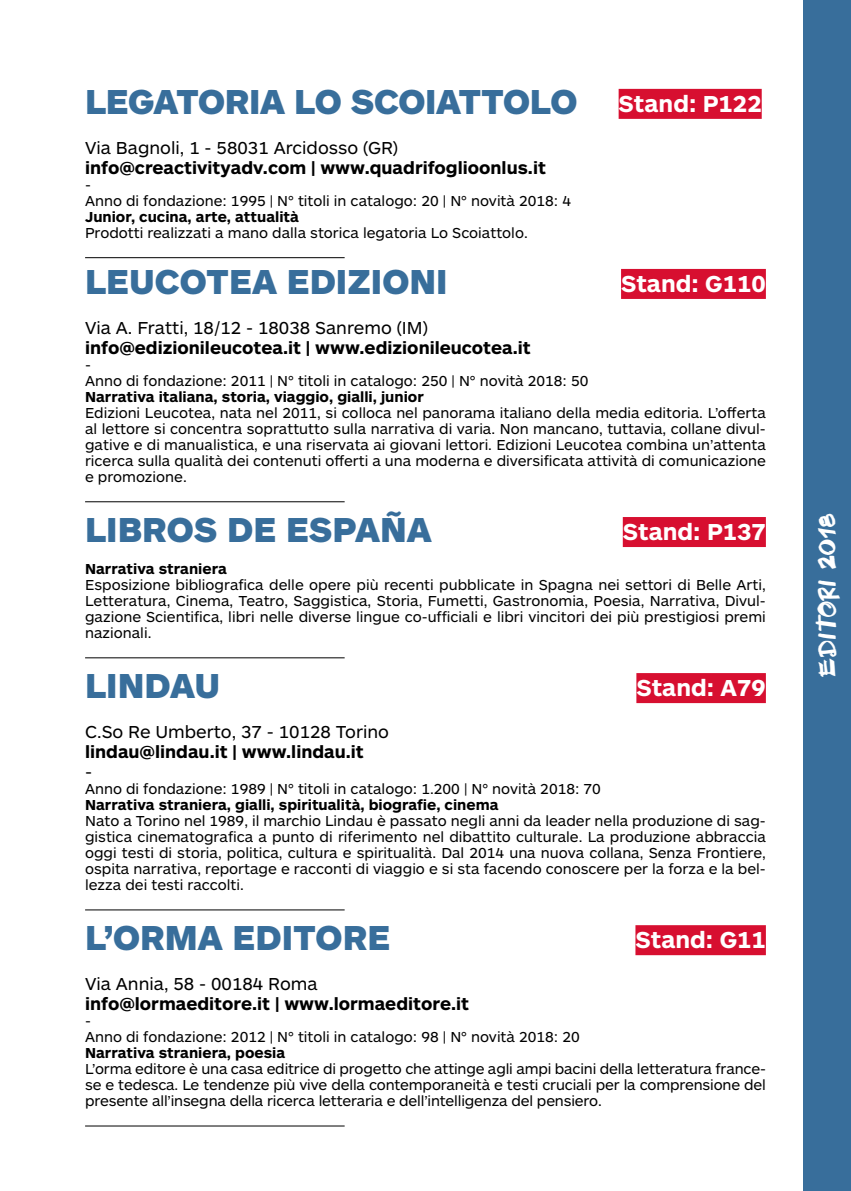
<style>
.page{position:relative;width:851px;height:1191px;background:#fff}
.page>*{position:absolute;margin:0;border:0;box-sizing:border-box;transform-origin:0 0}
.t1{font:900 36px "ARS Maquette Pro";color:#386e9b}
.t2{font:700 24px "ARS Maquette Pro";color:#fff}
.t3{font:24px "Black Gull PBF";color:#fff}
.t4{font:700 18px "ARS Maquette Pro";color:#000}
.t5{font:18px "ARS Maquette Pro";color:#000}
.t6{font:15px/16px "ARS Maquette Pro";color:#000;text-align:justify}
.t7{font:700 15px "ARS Maquette Pro";color:#000}
</style>
<div class="page">
<div style="left:618px;top:89px;width:143px;height:30px;background:#d70f30"></div>
<div style="left:621px;top:269px;width:144px;height:30px;background:#d70f30"></div>
<div style="left:622px;top:517px;width:143px;height:30px;background:#d70f30"></div>
<div style="left:636px;top:673px;width:129px;height:30px;background:#d70f30"></div>
<div style="left:635px;top:925px;width:130px;height:30px;background:#d70f30"></div>
<hr style="left:85px;top:257px;width:259px;height:1px;background:#000">
<hr style="left:85px;top:501px;width:259px;height:1px;background:#000">
<hr style="left:85px;top:657px;width:259px;height:1px;background:#000">
<hr style="left:85px;top:909px;width:259px;height:1px;background:#000">
<hr style="left:85px;top:1125px;width:259px;height:1px;background:#000">
<div style="left:803px;top:0;width:47px;height:1191px;background:#386e9b"></div>
<h1 class="t1" style="left:85px;top:78px;width:494px">LEGATORIA LO SCOIATTOLO</h1>
<h2 class="t2" style="left:618px;top:88px;width:144px">Stand: P122</h2>
<p class="t5" style="left:85px;top:136px;width:314px">Via Bagnoli, 1 - 58031 Arcidosso (GR)</p>
<p class="t4" style="left:85px;top:156px;width:462px">info@creactivityadv.com | www.quadrifoglioonlus.it</p>
<p class="t6" style="left:85px;top:176px;width:487px">-<br>Anno di fondazione: 1995 | N° titoli in catalogo: 20 | N° novità 2018: 4</p>
<p class="t7" style="left:85px;top:207px;width:215px">Junior, cucina, arte, attualità</p>
<p class="t6" style="left:85px;top:224px;width:444px">Prodotti realizzati a mano dalla storica legatoria Lo Scoiattolo.</p>
<h1 class="t1" style="left:85px;top:258px;width:364px">LEUCOTEA EDIZIONI</h1>
<h2 class="t2" style="left:621px;top:268px;width:146px">Stand: G110</h2>
<p class="t5" style="left:85px;top:316px;width:344px">Via A. Fratti, 18/12 - 18038 Sanremo (IM)</p>
<p class="t4" style="left:85px;top:336px;width:447px">info@edizionileucotea.it | www.edizionileucotea.it</p>
<p class="t6" style="left:85px;top:356px;width:505px">-<br>Anno di fondazione: 2011 | N° titoli in catalogo: 250 | N° novità 2018: 50</p>
<p class="t7" style="left:85px;top:387px;width:340px">Narrativa italiana, storia, viaggio, gialli, junior</p>
<p class="t6" style="left:85px;top:404px;width:682px">Edizioni Leucotea, nata nel 2011, si colloca nel panorama italiano della media editoria. L’offerta al lettore si concentra soprattutto sulla narrativa di varia. Non mancano, tuttavia, collane divul&shy;gative e di manualistica, e una riservata ai giovani lettori. Edizioni Leucotea combina un’attenta ricerca sulla qualità dei contenuti offerti a una moderna e diversificata attività di comunicazione e promozione.</p>
<h1 class="t1" style="left:85px;top:506px;width:348px">LIBROS DE ESPAÑA</h1>
<h2 class="t2" style="left:622px;top:516px;width:144px">Stand: P137</h2>
<p class="t7" style="left:85px;top:559px;width:143px">Narrativa straniera</p>
<p class="t6" style="left:85px;top:576px;width:682px">Esposizione bibliografica delle opere più recenti pubblicate in Spagna nei settori di Belle Arti, Letteratura, Cinema, Teatro, Saggistica, Storia, Fumetti, Gastronomia, Poesia, Narrativa, Divul&shy;gazione Scientifica, libri nelle diverse lingue co-ufficiali e libri vincitori dei più prestigiosi premi nazionali.</p>
<h1 class="t1" style="left:85px;top:662px;width:137px">LINDAU</h1>
<h2 class="t2" style="left:636px;top:672px;width:131px">Stand: A79</h2>
<p class="t5" style="left:85px;top:720px;width:305px">C.So Re Umberto, 37 - 10128 Torino</p>
<p class="t4" style="left:85px;top:740px;width:280px">lindau@lindau.it | www.lindau.it</p>
<p class="t5" style="left:85px;top:760px;width:9px">-</p>
<p class="t6" style="left:85px;top:780px;width:517px">Anno di fondazione: 1989 | N° titoli in catalogo: 1.200 | N° novità 2018: 70</p>
<p class="t7" style="left:85px;top:795px;width:415px">Narrativa straniera, gialli, spiritualità, biografie, cinema</p>
<p class="t6" style="left:85px;top:812px;width:682px">Nato a Torino nel 1989, il marchio Lindau è passato negli anni da leader nella produzione di sag&shy;gistica cinematografica a punto di riferimento nel dibattito culturale. La produzione abbraccia oggi testi di storia, politica, cultura e spiritualità. Dal 2014 una nuova collana, Senza Frontiere, ospita narrativa, reportage e racconti di viaggio e si sta facendo conoscere per la forza e la bel&shy;lezza dei testi raccolti.</p>
<h1 class="t1" style="left:85px;top:914px;width:307px">L’ORMA EDITORE</h1>
<h2 class="t2" style="left:635px;top:924px;width:132px">Stand: G11</h2>
<p class="t5" style="left:85px;top:972px;width:234px">Via Annia, 58 - 00184 Roma</p>
<p class="t4" style="left:85px;top:992px;width:385px">info@lormaeditore.it | www.lormaeditore.it</p>
<p class="t6" style="left:85px;top:1012px;width:496px">-<br>Anno di fondazione: 2012 | N° titoli in catalogo: 98 | N° novità 2018: 20</p>
<p class="t7" style="left:85px;top:1043px;width:201px">Narrativa straniera, poesia</p>
<p class="t6" style="left:85px;top:1060px;width:682px">L’orma editore è una casa editrice di progetto che attinge agli ampi bacini della letteratura france&shy;se e tedesca. Le tendenze più vive della contemporaneità e testi cruciali per la comprensione del presente all’insegna della ricerca letteraria e dell’intelligenza del pensiero.</p>
<h2 class="t3" style="left:808px;top:677px;width:165px;rotate:-90deg">editori 2018</h2>
</div>
